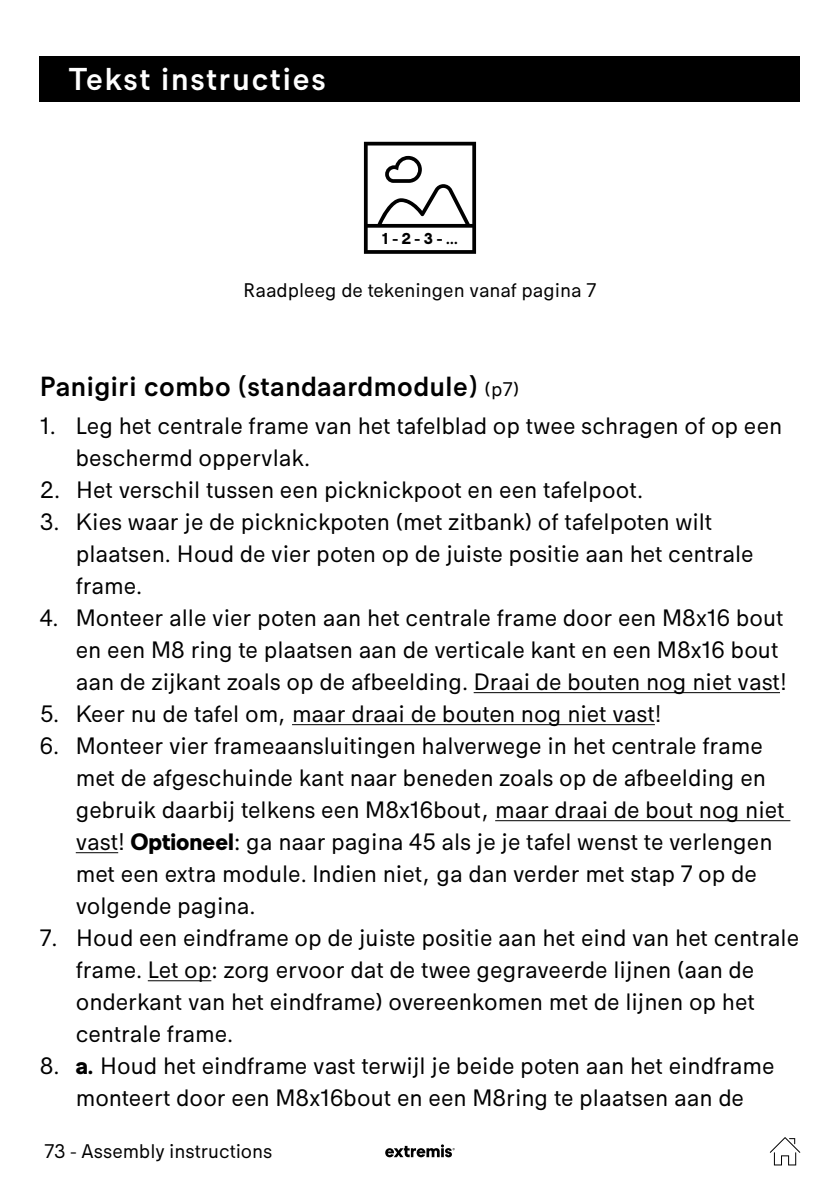
<style>
.page{position:relative;width:840px;height:1191px;background:#fff}
.page>*{position:absolute;margin:0;border:0;box-sizing:border-box;transform-origin:0 0}
.t1{font:500 32px "Extremis Compakt";letter-spacing:.06em;color:#fff}
.t2{font:500 28px "Extremis Compakt";letter-spacing:.02em;color:#000}
.t3{font:24px/32px "Extremis Compakt";color:#000}
.t4{font:20px "Extremis Compakt";color:#000}
.t5{font:700 16px "Extremis Compakt";color:#000}
.s1{font-weight:400;font-size:20px}
.s2{font-weight:700}
</style>
<div class="page">
<svg style="left:769px;top:1137px;width:30px;height:28px"></svg>
<svg style="left:385px;top:1144px;width:69px;height:13px"></svg>
<div style="left:40px;top:57px;width:759px;height:45px;background:#000"></div>
<hr style="left:473px;top:692px;width:306px;height:1px;background:#000">
<hr style="left:292px;top:724px;width:362px;height:1px;background:#000">
<hr style="left:495px;top:820px;width:295px;height:1px;background:#000">
<hr style="left:76px;top:852px;width:42px;height:1px;background:#000">
<hr style="left:148px;top:980px;width:63px;height:1px;background:#000">
<svg style="left:364px;top:142px;width:112px;height:112px"></svg>
<h1 class="t1" style="left:69px;top:60px;width:258px">Tekst instructies</h1>
<p class="t5" style="left:382px;top:229px;width:77px">1 - 2 - 3 - ...</p>
<p class="t4" style="left:243px;top:279px;width:354px">Raadpleeg de tekeningen vanaf pagina 7</p>
<p class="t2" style="left:40px;top:370px;width:480px">Panigiri combo (standaardmodule) <span class="s1">(p7)</span></p>
<p class="t3" style="left:76px;top:410px;width:707px;text-indent:-36px">1. Leg het centrale frame van het tafelblad op twee schragen of op een beschermd oppervlak.</p>
<p class="t3" style="left:40px;top:474px;width:604px">2. Het verschil tussen een picknickpoot en een tafelpoot.</p>
<p class="t3" style="left:76px;top:506px;width:679px;text-indent:-36px">3. Kies waar je de picknickpoten (met zitbank) of tafelpoten wilt plaatsen. Houd de vier poten op de juiste positie aan het centrale frame.</p>
<p class="t3" style="left:76px;top:602px;width:712px;text-indent:-36px">4. Monteer alle vier poten aan het centrale frame door een M8x16 bout en een M8 ring te plaatsen aan de verticale kant en een M8x16 bout aan de zijkant zoals op de afbeelding. Draai de bouten nog niet vast!</p>
<p class="t3" style="left:40px;top:698px;width:623px">5. Keer nu de tafel om, maar draai de bouten nog niet vast!</p>
<p class="t3" style="left:76px;top:730px;width:710px;text-indent:-36px">6. Monteer vier frameaansluitingen halverwege in het centrale frame met de afgeschuinde kant naar beneden zoals op de afbeelding en gebruik daarbij telkens een M8x16bout, maar draai de bout nog niet vast! <span class="s2">Optioneel</span>: ga naar pagina 45 als je je tafel wenst te verlengen met een extra module. Indien niet, ga dan verder met stap 7 op de volgende pagina.</p>
<p class="t3" style="left:76px;top:922px;width:724px;text-indent:-36px">7. Houd een eindframe op de juiste positie aan het eind van het centrale frame. Let op: zorg ervoor dat de twee gegraveerde lijnen (aan de onderkant van het eindframe) overeenkomen met de lijnen op het centrale frame.</p>
<p class="t3" style="left:40px;top:1050px;width:735px;text-align:center">8. <span class="s2">a.</span> Houd het eindframe vast terwijl je beide poten aan het eindframe monteert door een M8x16bout en een M8ring te plaatsen aan de</p>
<p class="t4" style="left:44px;top:1139px;width:229px">73 - Assembly instructions</p>
</div>
